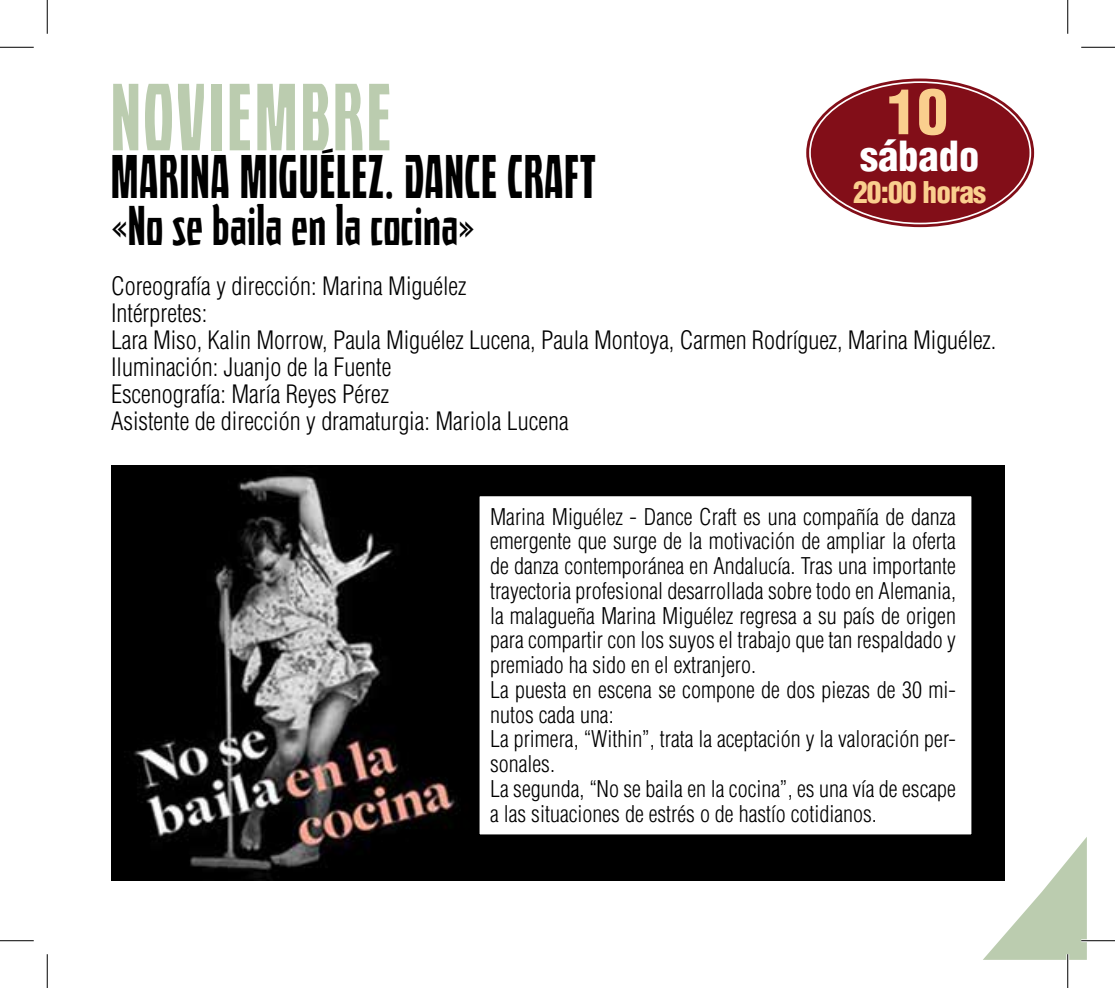
<style>
.page{position:relative;width:1115px;height:988px;background:#fff}
.page>*{position:absolute;margin:0;border:0;box-sizing:border-box;transform-origin:0 0}
.t1{font:76.5px "Quasix";letter-spacing:.05em;color:#bbccaf}
.t2{font:900 condensed 60.75px "Helvetica LT Std";color:#facf8e}
.t3{font:49.5px "Quasix";letter-spacing:.025em;color:#000}
.t4{font:45px "Quasix";letter-spacing:.025em;color:#000}
.t5{font:900 condensed 40.5px "Helvetica LT Std";color:#fff}
.t6{font:900 condensed 29.25px "Helvetica LT Std";letter-spacing:-.025em;color:#facf8e}
.t7{font:300 condensed 24.75px/27px "Helvetica LT Std";color:#000}
.t8{font:300 condensed 22.5px/24.8px "Helvetica LT Std";color:#000}
</style>
<div class="page">
<img style="left:111px;top:465px;width:893px;height:415px">
<div style="left:806px;top:79px;width:228px;height:148px;background:#820e18;border-radius:50%"></div>
<svg style="left:983px;top:836px;width:104px;height:123px"></svg>
<div style="left:478px;top:495px;width:495px;height:340px;background:#fff"></div>
<div style="left:477px;top:494px;width:497px;height:342px;border:2px solid #000"></div>
<hr style="left:1081px;top:939px;width:34px;height:3px;background:#fff">
<hr style="left:1066px;top:954px;width:3px;height:33px;background:#fff">
<hr style="left:0;top:47px;width:34px;height:1px;background:#000">
<hr style="left:1081px;top:47px;width:34px;height:1px;background:#000">
<hr style="left:0;top:940px;width:34px;height:1px;background:#000">
<hr style="left:1081px;top:940px;width:34px;height:1px;background:#000">
<hr style="left:47px;top:0;width:1px;height:34px;background:#000">
<hr style="left:47px;top:954px;width:1px;height:33px;background:#000">
<hr style="left:1067px;top:0;width:1px;height:34px;background:#000">
<hr style="left:1067px;top:954px;width:1px;height:33px;background:#000">
<h1 class="t1" style="left:111px;top:74px;width:281px">NOVIEMBRE</h1>
<h3 class="t3" style="left:111px;top:148px;width:486px">MARINA MIGUÉLEZ. DANCE CRAFT</h3>
<h3 class="t4" style="left:111px;top:200px;width:366px">«No se baila en la cocina»</h3>
<h2 class="t2" style="left:887px;top:73px;width:62px">10</h2>
<h3 class="t5" style="left:860px;top:131px;width:121px">sábado</h3>
<h3 class="t6" style="left:853px;top:174px;width:135px">20:00 horas</h3>
<p class="t7" style="left:111px;top:272px;width:887px">Coreografía y dirección: Marina Miguélez<br>Intérpretes:<br>Lara Miso, Kalin Morrow, Paula Miguélez Lucena, Paula Montoya, Carmen Rodríguez, Marina Miguélez.<br>Iluminación: Juanjo de la Fuente<br>Escenografía: María Reyes Pérez<br>Asistente de dirección y dramaturgia: Mariola Lucena</p>
<p class="t8" style="left:490px;top:504px;width:467px">Marina Miguélez - Dance Craft es una compañía de danza emergente que surge de la motivación de ampliar la oferta de danza contemporánea en Andalucía. Tras una importante trayectoria profesional desarrollada sobre todo en Alemania, la malagueña Marina Miguélez regresa a su país de origen para compartir con los suyos el trabajo que tan respaldado y premiado ha sido en el extranjero.<br>La puesta en escena se compone de dos piezas de 30 mi&shy;nutos cada una:<br>La primera, “Within”, trata la aceptación y la valoración per&shy;sonales.<br>La segunda, “No se baila en la cocina”, es una vía de escape a las situaciones de estrés o de hastío cotidianos.</p>
</div>
